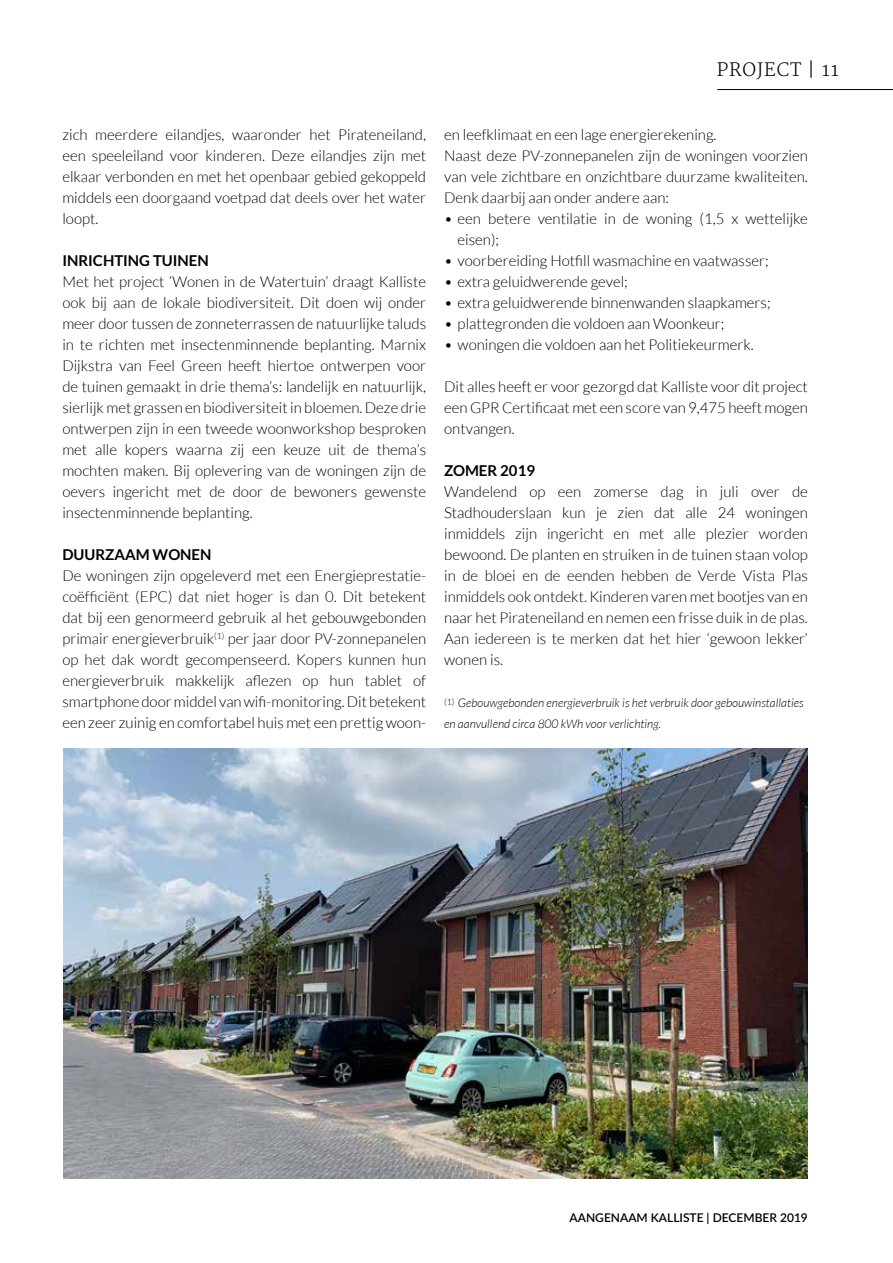
<style>
.page{position:relative;width:893px;height:1263px;background:#fff}
.page>*{position:absolute;margin:0;border:0;box-sizing:border-box;transform-origin:0 0}
.t1{font:300 18px "Merriweather";letter-spacing:.05em;color:#000}
.t2{font:300 15px/21px "Lato";color:#000;text-align:justify}
.t3{font:700 15px "Lato";color:#000}
.t4{font:italic 300 12px/21px "Lato";color:#000}
.t5{font:600 12px "Lato";color:#000}
</style>
<div class="page">
<hr style="left:717px;top:89px;width:176px;height:1px;background:#000">
<img style="left:63px;top:749px;width:744px;height:430px">
<p class="t1" style="left:717px;top:60px;width:124px">PROJECT | 11</p>
<p class="t2" style="left:62px;top:124px;width:365px">zich meerdere eilandjes, waaronder het Pirateneiland, een speeleiland voor kinderen. Deze eilandjes zijn met elkaar verbonden en met het openbaar gebied gekoppeld middels een doorgaand voetpad dat deels over het water loopt.</p>
<p class="t3" style="left:62px;top:252px;width:148px">INRICHTING TUINEN</p>
<p class="t2" style="left:62px;top:271px;width:365px">Met het project ‘Wonen in de Watertuin’ draagt Kalliste ook bij aan de lokale biodiversiteit. Dit doen wij onder meer door tussen de zonneterrassen de natuurlijke taluds in te richten met insectenminnende beplanting. Marnix Dijkstra van Feel Green heeft hiertoe ontwerpen voor de tuinen gemaakt in drie thema’s: landelijk en natuurlijk, sierlijk met grassen en biodiversiteit in bloemen. Deze drie ontwerpen zijn in een tweede woonworkshop besproken met alle kopers waarna zij een keuze uit de thema’s mochten maken. Bij oplevering van de woningen zijn de oevers ingericht met de door de bewoners gewenste insectenminnende beplanting.</p>
<p class="t3" style="left:62px;top:546px;width:151px">DUURZAAM WONEN</p>
<p class="t2" style="left:62px;top:565px;width:365px">De woningen zijn opgeleverd met een Energieprestatie&shy;coëfficiënt (EPC) dat niet hoger is dan 0. Dit betekent dat bij een genormeerd gebruik al het gebouwgebonden primair energieverbruik<sup>(1)</sup> per jaar door PV-zonnepanelen op het dak wordt gecompenseerd. Kopers kunnen hun energieverbruik makkelijk aflezen op hun tablet of smartphone door middel van wifi-monitoring. Dit betekent een zeer zuinig en comfortabel huis met een prettig woon-</p>
<p class="t2" style="left:444px;top:124px;width:365px;text-align:left">en leefklimaat en een lage energierekening.<br>Naast deze PV-zonnepanelen zijn de woningen voorzien van vele zichtbare en onzichtbare duurzame kwaliteiten.<br>Denk daarbij aan onder andere aan:</p>
<p class="t2" style="left:458px;top:208px;width:352px;text-indent:-14px">• een betere ventilatie in de woning (1,5 x wettelijke eisen);</p>
<p class="t2" style="left:444px;top:250px;width:326px">• voorbereiding Hotfill wasmachine en vaatwasser;</p>
<p class="t2" style="left:444px;top:271px;width:185px">• extra geluidwerende gevel;</p>
<p class="t2" style="left:444px;top:292px;width:328px">• extra geluidwerende binnenwanden slaapkamers;</p>
<p class="t2" style="left:444px;top:313px;width:282px">• plattegronden die voldoen aan Woonkeur;</p>
<p class="t2" style="left:444px;top:334px;width:311px">• woningen die voldoen aan het Politiekeurmerk.</p>
<p class="t2" style="left:444px;top:376px;width:365px">Dit alles heeft er voor gezorgd dat Kalliste voor dit project een GPR Certificaat met een score van 9,475 heeft mogen ontvangen.</p>
<p class="t3" style="left:444px;top:462px;width:92px">ZOMER 2019</p>
<p class="t2" style="left:444px;top:481px;width:365px">Wandelend op een zomerse dag in juli over de Stadhouderslaan kun je zien dat alle 24 woningen inmiddels zijn ingericht en met alle plezier worden bewoond. De planten en struiken in de tuinen staan volop in de bloei en de eenden hebben de Verde Vista Plas inmiddels ook ontdekt. Kinderen varen met bootjes van en naar het Pirateneiland en nemen een frisse duik in de plas.<br>Aan iedereen is te merken dat het hier ‘gewoon lekker’ wonen is.</p>
<p class="t4" style="left:444px;top:692px;width:361px"><sup>(1)</sup> Gebouwgebonden energieverbruik is het verbruik door gebouwinstallaties en aanvullend circa 800 kWh voor verlichting.</p>
<p class="t5" style="left:570px;top:1209px;width:240px">AANGENAAM KALLISTE | DECEMBER 2019</p>
</div>
